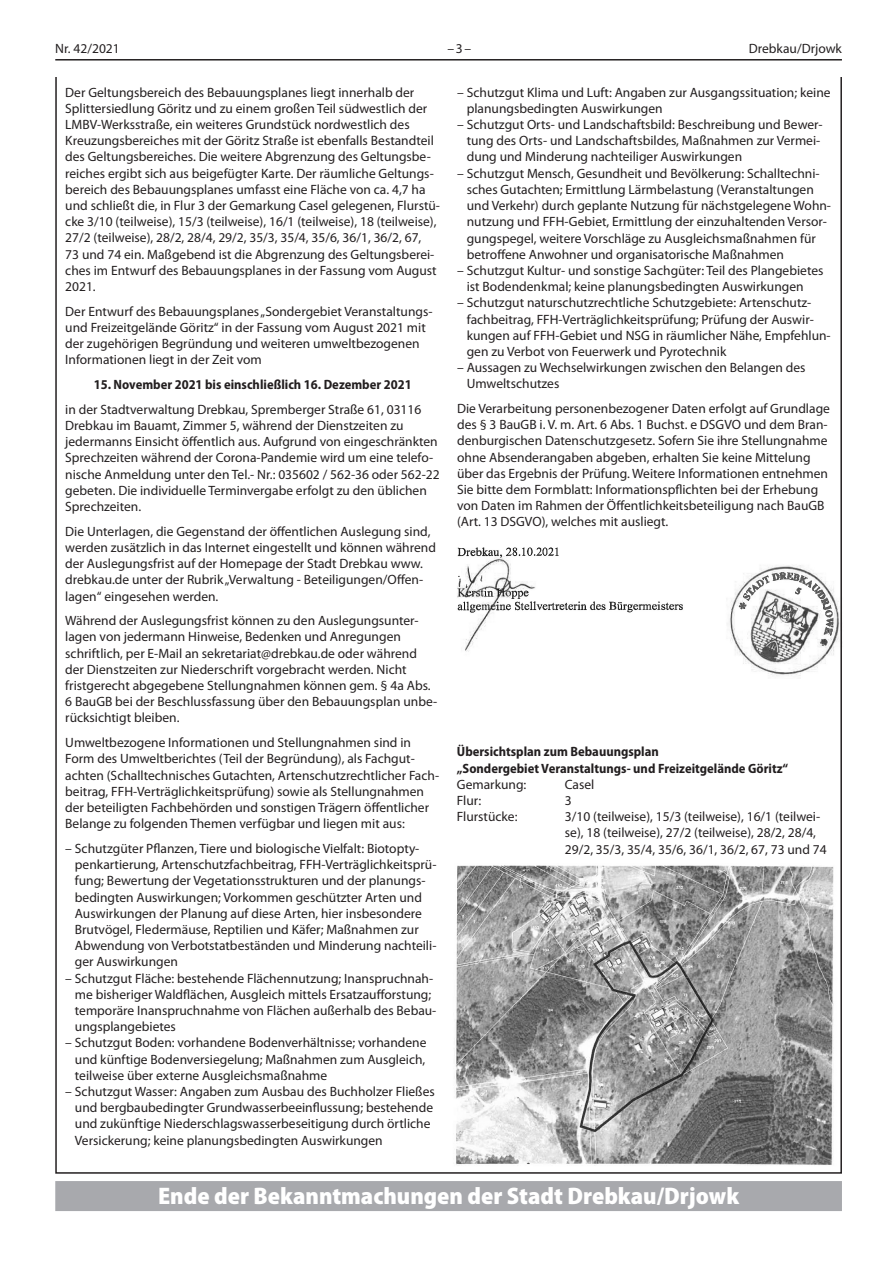
<style>
.page{position:relative;width:893px;height:1263px;background:#fff}
.page>*{position:absolute;margin:0;border:0;box-sizing:border-box;transform-origin:0 0}
.t1{font:900 semi-condensed 24px "Myriad Pro";color:#fff}
.t2{font:13.5px/16.2px "Myriad Pro";color:#231f20}
.t3{font:700 semi-condensed 13.5px/16.2px "Myriad Pro";color:#231f20}
</style>
<div class="page">
<hr style="left:55px;top:59px;width:787px;height:2px;background:#231f20">
<img style="left:457px;top:547px;width:382px;height:129px">
<div style="left:55px;top:1181px;width:787px;height:30px;background:#a8a9ad"></div>
<img style="left:454px;top:865px;width:380px;height:300px">
<p class="t2" style="left:55px;top:40px;width:66px">Nr. 42/2021</p>
<p class="t2" style="left:447px;top:40px;width:25px">–3–</p>
<p class="t2" style="left:749px;top:40px;width:95px">Drebkau/Drjowk</p>
<p class="t2" style="left:65px;top:84px;width:376px">Der Geltungsbereich des Bebauungsplanes liegt innerhalb der Splittersiedlung Göritz und zu einem großen Teil südwestlich der LMBV-Werksstraße, ein weiteres Grundstück nordwestlich des Kreuzungsbereiches mit der Göritz Straße ist ebenfalls Bestandteil des Geltungsbereiches. Die weitere Abgrenzung des Geltungsbe&shy;reiches ergibt sich aus beigefügter Karte. Der räumliche Geltungs&shy;bereich des Bebauungsplanes umfasst eine Fläche von ca. 4,7 ha und schließt die, in Flur 3 der Gemarkung Casel gelegenen, Flurstü&shy;cke 3/10 (teilweise), 15/3 (teilweise), 16/1 (teilweise), 18 (teilweise), 27/2 (teilweise), 28/2, 28/4, 29/2, 35/3, 35/4, 35/6, 36/1, 36/2, 67,<br>73 und 74 ein. Maßgebend ist die Abgrenzung des Geltungsberei&shy;ches im Entwurf des Bebauungsplanes in der Fassung vom August 2021.</p>
<p class="t2" style="left:65px;top:303px;width:369px">Der Entwurf des Bebauungsplanes „Sondergebiet Veranstaltungs&shy;und Freizeitgelände Göritz“ in der Fassung vom August 2021 mit der zugehörigen Begründung und weiteren umweltbezogenen Informationen liegt in der Zeit vom</p>
<p class="t3" style="left:94px;top:376px;width:319px">15. November 2021 bis einschließlich 16. Dezember 2021</p>
<p class="t2" style="left:65px;top:401px;width:376px">in der Stadtverwaltung Drebkau, Spremberger Straße 61, 03116<br>Drebkau im Bauamt, Zimmer 5, während der Dienstzeiten zu jedermanns Einsicht öffentlich aus. Aufgrund von eingeschränkten Sprechzeiten während der Corona-Pandemie wird um eine telefo&shy;nische Anmeldung unter den Tel.- Nr.: 035602 / 562-36 oder 562-22 gebeten. Die individuelle Terminvergabe erfolgt zu den üblichen Sprechzeiten.</p>
<p class="t2" style="left:65px;top:523px;width:372px">Die Unterlagen, die Gegenstand der öffentlichen Auslegung sind, werden zusätzlich in das Internet eingestellt und können während der Auslegungsfrist auf der Homepage der Stadt Drebkau www. drebkau.de unter der Rubrik „Verwaltung - Beteiligungen/Offen&shy;lagen“ eingesehen werden.</p>
<p class="t2" style="left:65px;top:612px;width:373px">Während der Auslegungsfrist können zu den Auslegungsunter&shy;lagen von jedermann Hinweise, Bedenken und Anregungen schriftlich, per E-Mail an sekretariat@drebkau.de oder während der Dienstzeiten zur Niederschrift vorgebracht werden. Nicht fristgerecht abgegebene Stellungnahmen können gem. § 4a Abs.<br>6 BauGB bei der Beschlussfassung über den Bebauungsplan unbe&shy;rücksichtigt bleiben.</p>
<p class="t2" style="left:65px;top:734px;width:375px">Umweltbezogene Informationen und Stellungnahmen sind in Form des Umweltberichtes (Teil der Begründung), als Fachgut&shy;achten (Schalltechnisches Gutachten, Artenschutzrechtlicher Fach&shy;beitrag, FFH-Verträglichkeitsprüfung) sowie als Stellungnahmen der beteiligten Fachbehörden und sonstigen Trägern öffentlicher Belange zu folgenden Themen verfügbar und liegen mit aus:</p>
<p class="t2" style="left:75px;top:840px;width:363px;text-indent:-10px">– Schutzgüter Pflanzen, Tiere und biologische Vielfalt: Biotopty&shy;penkartierung, Artenschutzfachbeitrag, FFH-Verträglichkeitsprü&shy;fung; Bewertung der Vegetationsstrukturen und der planungs&shy;bedingten Auswirkungen; Vorkommen geschützter Arten und Auswirkungen der Planung auf diese Arten, hier insbesondere Brutvögel, Fledermäuse, Reptilien und Käfer; Maßnahmen zur Abwendung von Verbotstatbeständen und Minderung nachteili&shy;ger Auswirkungen</p>
<p class="t2" style="left:75px;top:970px;width:363px;text-indent:-10px">– Schutzgut Fläche: bestehende Flächennutzung; Inanspruchnah&shy;me bisheriger Waldflächen, Ausgleich mittels Ersatzaufforstung; temporäre Inanspruchnahme von Flächen außerhalb des Bebau&shy;ungsplangebietes</p>
<p class="t2" style="left:75px;top:1034px;width:353px;text-align:justify;text-indent:-10px">– Schutzgut Boden: vorhandene Bodenverhältnisse; vorhandene und künftige Bodenversiegelung; Maßnahmen zum Ausgleich, teilweise über externe Ausgleichsmaßnahme</p>
<p class="t2" style="left:75px;top:1083px;width:361px;text-indent:-10px">– Schutzgut Wasser: Angaben zum Ausbau des Buchholzer Fließes und bergbaubedingter Grundwasserbeeinflussung; bestehende und zukünftige Niederschlagswasserbeseitigung durch örtliche Versickerung; keine planungsbedingten Auswirkungen</p>
<p class="t2" style="left:467px;top:84px;width:365px;text-indent:-10px">– Schutzgut Klima und Luft: Angaben zur Ausgangssituation; keine planungsbedingten Auswirkungen</p>
<p class="t2" style="left:467px;top:116px;width:357px;text-indent:-10px">– Schutzgut Orts- und Landschaftsbild: Beschreibung und Bewer&shy;tung des Orts- und Landschaftsbildes, Maßnahmen zur Vermei&shy;dung und Minderung nachteiliger Auswirkungen</p>
<p class="t2" style="left:467px;top:165px;width:366px;text-indent:-10px">– Schutzgut Mensch, Gesundheit und Bevölkerung: Schalltechni&shy;sches Gutachten; Ermittlung Lärmbelastung (Veranstaltungen und Verkehr) durch geplante Nutzung für nächstgelegene Wohn&shy;nutzung und FFH-Gebiet, Ermittlung der einzuhaltenden Versor&shy;gungspegel, weitere Vorschläge zu Ausgleichsmaßnahmen für betroffene Anwohner und organisatorische Maßnahmen</p>
<p class="t2" style="left:467px;top:262px;width:358px;text-indent:-10px">– Schutzgut Kultur- und sonstige Sachgüter: Teil des Plangebietes ist Bodendenkmal; keine planungsbedingten Auswirkungen</p>
<p class="t2" style="left:467px;top:294px;width:366px;text-indent:-10px">– Schutzgut naturschutzrechtliche Schutzgebiete: Artenschutz&shy;fachbeitrag, FFH-Verträglichkeitsprüfung; Prüfung der Auswir&shy;kungen auf FFH-Gebiet und NSG in räumlicher Nähe, Empfehlun&shy;gen zu Verbot von Feuerwerk und Pyrotechnik</p>
<p class="t2" style="left:467px;top:359px;width:340px;text-indent:-10px">– Aussagen zu Wechselwirkungen zwischen den Belangen des<br>Umweltschutzes</p>
<p class="t2" style="left:457px;top:400px;width:374px">Die Verarbeitung personenbezogener Daten erfolgt auf Grundlage des § 3 BauGB i. V. m. Art. 6 Abs. 1 Buchst. e DSGVO und dem Bran&shy;denburgischen Datenschutzgesetz. Sofern Sie ihre Stellungnahme ohne Absenderangaben abgeben, erhalten Sie keine Mittelung über das Ergebnis der Prüfung. Weitere Informationen entnehmen Sie bitte dem Formblatt: Informationspflichten bei der Erhebung von Daten im Rahmen der Öffentlichkeitsbeteiligung nach BauGB (Art. 13 DSGVO), welches mit ausliegt.</p>
<p class="t3" style="left:457px;top:743px;width:333px">Übersichtsplan zum Bebauungsplan<br>„Sondergebiet Veranstaltungs- und Freizeitgelände Göritz“</p>
<p class="t2" style="left:457px;top:776px;width:71px">Gemarkung:</p>
<p class="t2" style="left:565px;top:776px;width:31px">Casel</p>
<p class="t2" style="left:457px;top:792px;width:26px">Flur:</p>
<p class="t2" style="left:565px;top:792px;width:8px">3</p>
<p class="t2" style="left:457px;top:808px;width:62px">Flurstücke:</p>
<p class="t2" style="left:565px;top:808px;width:263px">3/10 (teilweise), 15/3 (teilweise), 16/1 (teilwei&shy;se), 18 (teilweise), 27/2 (teilweise), 28/2, 28/4,<br>29/2, 35/3, 35/4, 35/6, 36/1, 36/2, 67, 73 und 74</p>
<h1 class="t1" style="left:158px;top:1180px;width:583px">Ende der Bekanntmachungen der Stadt Drebkau/Drjowk</h1>
</div>
